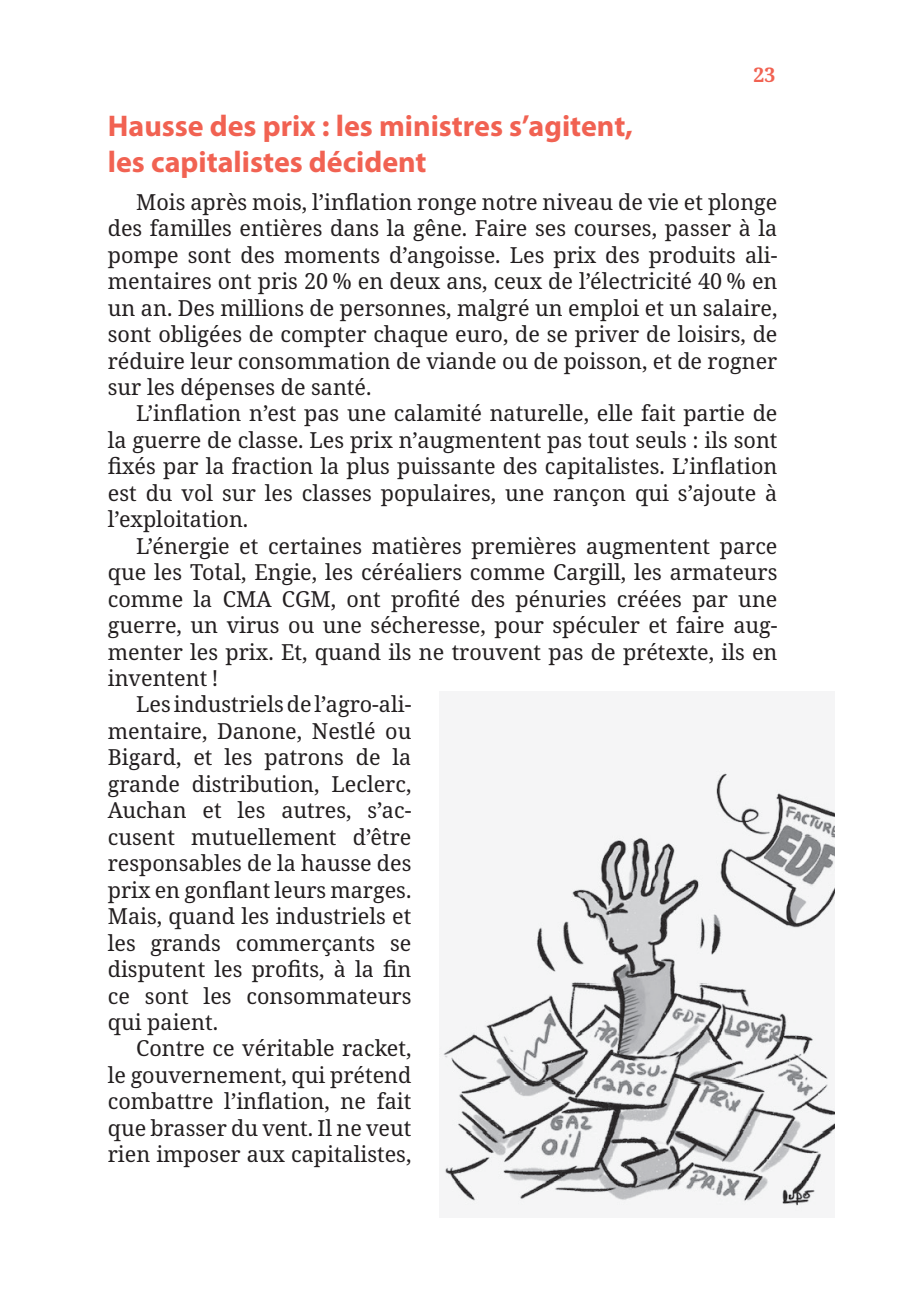
<style>
.page{position:relative;width:908px;height:1304px;background:#fff}
.page>*{position:absolute;margin:0;border:0;box-sizing:border-box;transform-origin:0 0}
.t1{font:700 30px/36px "Myriad Pro";color:#f16252}
.t2{font:22px/26.4px "Noto Serif";color:#231f20;text-align:justify}
.t3{font:700 20px "Noto Serif";color:#f16252}
</style>
<div class="page">
<img style="left:439px;top:770px;width:394px;height:442px">
<p class="t3" style="left:753px;top:60px;width:23px">23</p>
<h1 class="t1" style="left:108px;top:107px;width:526px">Hausse des prix : les ministres s’agitent, les capitalistes décident</h1>
<p class="t2" style="left:108px;top:189px;width:671px;text-indent:28px">Mois après mois, l’inflation ronge notre niveau de vie et plonge des familles entières dans la gêne. Faire ses courses, passer à la pompe sont des moments d’angoisse. Les prix des produits ali&shy;mentaires ont pris 20 % en deux ans, ceux de l’électricité 40 % en un an. Des millions de personnes, malgré un emploi et un salaire, sont obligées de compter chaque euro, de se priver de loisirs, de réduire leur consommation de viande ou de poisson, et de rogner sur les dépenses de santé.</p>
<p class="t2" style="left:108px;top:401px;width:671px;text-indent:28px">L’inflation n’est pas une calamité naturelle, elle fait partie de la guerre de classe. Les prix n’augmentent pas tout seuls : ils sont fixés par la fraction la plus puissante des capitalistes. L’inflation est du vol sur les classes populaires, une rançon qui s’ajoute à l’exploitation.</p>
<p class="t2" style="left:136px;top:533px;width:642px">L’énergie et certaines matières premières augmentent parce</p>
<p class="t2" style="left:108px;top:560px;width:671px">que les Total, Engie, les céréaliers comme Cargill, les armateurs</p>
<p class="t2" style="left:108px;top:586px;width:670px">comme la CMA CGM, ont profité des pénuries créées par une</p>
<p class="t2" style="left:108px;top:613px;width:670px">guerre, un virus ou une sécheresse, pour spéculer et faire aug-</p>
<p class="t2" style="left:108px;top:639px;width:671px">menter les prix. Et, quand ils ne trouvent pas de prétexte, ils en</p>
<p class="t2" style="left:108px;top:666px;width:112px">inventent !</p>
<p class="t2" style="left:136px;top:692px;width:276px">Les industriels de l’agro-ali-</p>
<p class="t2" style="left:108px;top:718px;width:305px">mentaire, Danone, Nestlé ou</p>
<p class="t2" style="left:108px;top:745px;width:305px">Bigard, et les patrons de la</p>
<p class="t2" style="left:108px;top:771px;width:305px">grande distribution, Leclerc,</p>
<p class="t2" style="left:108px;top:798px;width:305px">Auchan et les autres, s’ac-</p>
<p class="t2" style="left:108px;top:824px;width:305px">cusent mutuellement d’être</p>
<p class="t2" style="left:108px;top:851px;width:305px">responsables de la hausse des</p>
<p class="t2" style="left:108px;top:877px;width:305px">prix en gonflant leurs marges.</p>
<p class="t2" style="left:108px;top:904px;width:305px">Mais, quand les industriels et</p>
<p class="t2" style="left:108px;top:930px;width:305px">les grands commerçants se</p>
<p class="t2" style="left:108px;top:957px;width:305px">disputent les profits, à la fin</p>
<p class="t2" style="left:108px;top:983px;width:305px">ce sont les consommateurs</p>
<p class="t2" style="left:108px;top:1010px;width:112px">qui paient.</p>
<p class="t2" style="left:136px;top:1036px;width:276px">Contre ce véritable racket,</p>
<p class="t2" style="left:108px;top:1062px;width:305px">le gouvernement, qui prétend</p>
<p class="t2" style="left:108px;top:1089px;width:305px">combattre l’inflation, ne fait</p>
<p class="t2" style="left:108px;top:1115px;width:305px">que brasser du vent. Il ne veut</p>
<p class="t2" style="left:108px;top:1142px;width:305px">rien imposer aux capitalistes,</p>
</div>
